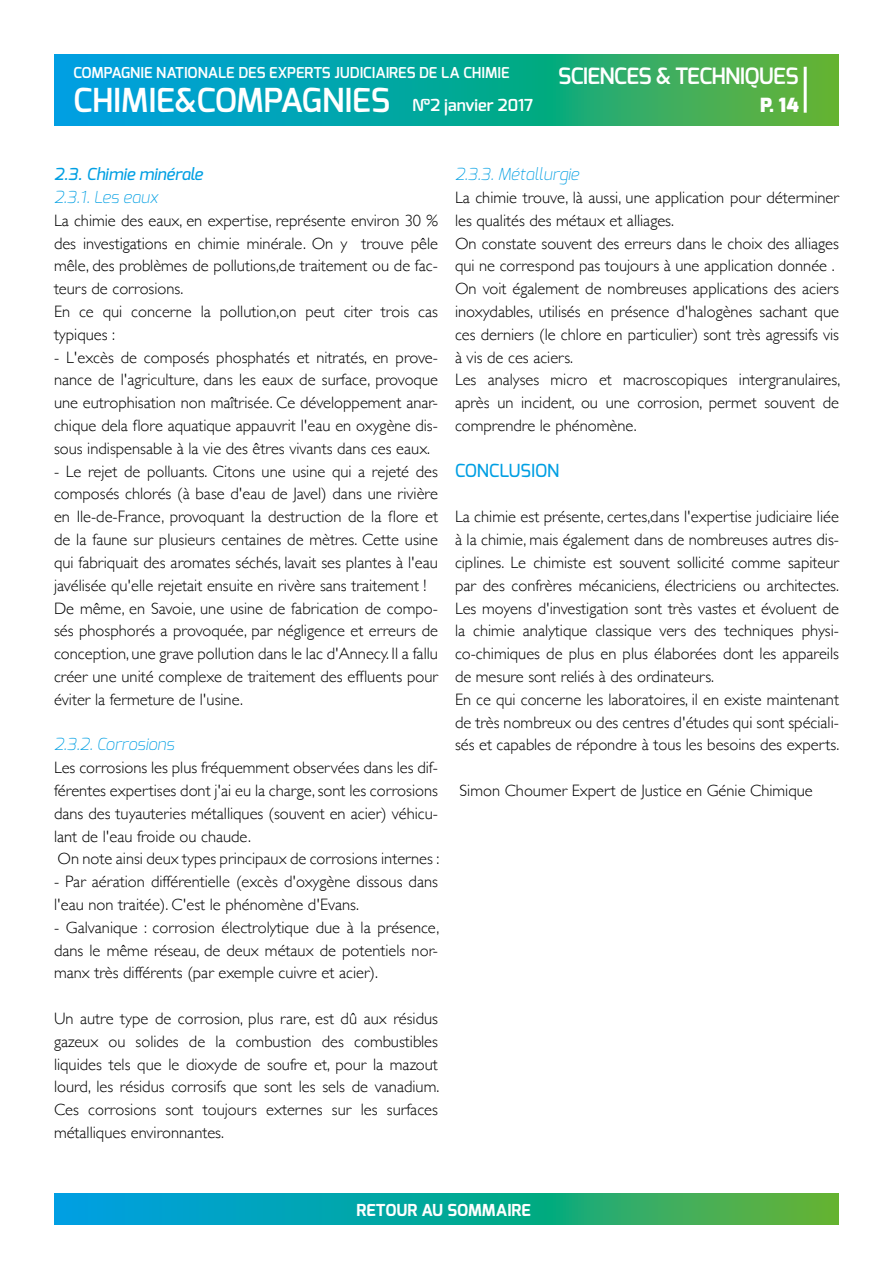
<style>
.page{position:relative;width:893px;height:1263px;background:#fff}
.page>*{position:absolute;margin:0;border:0;box-sizing:border-box;transform-origin:0 0}
.t1{font:600 33px "Exo";color:#fff}
.t2{font:600 22.5px "Exo";letter-spacing:-.03em;color:#fff}
.t3{font:900 19.5px "Exo";color:#fff}
.t4{font:500 18px "Exo";color:#009fe3}
.t5{font:300 16.5px/22.8px "Gill Sans";color:#000;text-align:justify}
.t6{font:italic 200 16.5px "Exo";color:#009fe3}
.t7{font:italic 500 16.5px "Exo";color:#009fe3}
.t8{font:700 16.5px "Exo";color:#fff}
.t9{font:600 16.5px "Exo";color:#fff}
.t10{font:600 15px "Exo";color:#fff}
</style>
<div class="page">
<svg style="left:54px;top:54px;width:785px;height:71px;background:#17a892"></svg>
<hr style="left:804px;top:67px;width:3px;height:46px;background:#fff">
<svg style="left:54px;top:1193px;width:785px;height:32px;background:#17a892"></svg>
<p class="t10" style="left:73px;top:63px;width:438px">COMPAGNIE NATIONALE DES EXPERTS JUDICIAIRES DE LA CHIMIE</p>
<p class="t9" style="left:412px;top:95px;width:122px">№2 janvier 2017</p>
<p class="t2" style="left:558px;top:61px;width:242px">SCIENCES &amp; TECHNIQUES</p>
<h1 class="t1" style="left:73px;top:79px;width:318px">CHIMIE&amp;COMPAGNIES</h1>
<p class="t3" style="left:760px;top:93px;width:40px">P. 14</p>
<p class="t7" style="left:54px;top:164px;width:150px">2.3. Chimie minérale</p>
<p class="t6" style="left:54px;top:187px;width:105px">2.3.1. Les eaux</p>
<p class="t5" style="left:54px;top:208px;width:385px">La chimie des eaux, en expertise, représente environ 30 % des investigations en chimie minérale. On y trouve pêle mêle, des problèmes de pollutions,de traitement ou de fac&shy;teurs de corrosions.</p>
<p class="t5" style="left:54px;top:299px;width:385px">En ce qui concerne la pollution,on peut citer trois cas typiques :</p>
<p class="t5" style="left:54px;top:345px;width:385px">- L'excès de composés phosphatés et nitratés, en prove&shy;nance de l'agriculture, dans les eaux de surface, provoque une eutrophisation non maîtrisée. Ce développement anar&shy;chique dela flore aquatique appauvrit l'eau en oxygène dis&shy;sous indispensable à la vie des êtres vivants dans ces eaux.</p>
<p class="t5" style="left:54px;top:459px;width:385px">- Le rejet de polluants. Citons une usine qui a rejeté des composés chlorés (à base d'eau de Javel) dans une rivière en Ile-de-France, provoquant la destruction de la flore et de la faune sur plusieurs centaines de mètres. Cette usine qui fabriquait des aromates séchés, lavait ses plantes à l'eau javélisée qu'elle rejetait ensuite en rivère sans traitement !</p>
<p class="t5" style="left:54px;top:596px;width:385px">De même, en Savoie, une usine de fabrication de compo&shy;sés phosphorés a provoquée, par négligence et erreurs de conception, une grave pollution dans le lac d'Annecy. Il a fallu créer une unité complexe de traitement des effluents pour éviter la fermeture de l'usine.</p>
<p class="t6" style="left:54px;top:734px;width:122px">2.3.2. Corrosions</p>
<p class="t5" style="left:54px;top:755px;width:385px">Les corrosions les plus fréquemment observées dans les dif&shy;férentes expertises dont j'ai eu la charge, sont les corrosions dans des tuyauteries métalliques (souvent en acier) véhicu&shy;lant de l'eau froide ou chaude.</p>
<p class="t5" style="left:57px;top:847px;width:383px">On note ainsi deux types principaux de corrosions internes :</p>
<p class="t5" style="left:54px;top:869px;width:385px">- Par aération différentielle (excès d'oxygène dissous dans l'eau non traitée). C'est le phénomène d'Evans.</p>
<p class="t5" style="left:54px;top:915px;width:387px">- Galvanique : corrosion électrolytique due à la présence, dans le même réseau, de deux métaux de potentiels nor&shy;manx très différents (par exemple cuivre et acier).</p>
<p class="t5" style="left:54px;top:1006px;width:387px">Un autre type de corrosion, plus rare, est dû aux résidus gazeux ou solides de la combustion des combustibles liquides tels que le dioxyde de soufre et, pour la mazout lourd, les résidus corrosifs que sont les sels de vanadium.<br>Ces corrosions sont toujours externes sur les surfaces métalliques environnantes.</p>
<p class="t6" style="left:455px;top:164px;width:126px">2.3.3. Métallurgie</p>
<p class="t5" style="left:455px;top:185px;width:385px">La chimie trouve, là aussi, une application pour déterminer les qualités des métaux et alliages.</p>
<p class="t5" style="left:455px;top:231px;width:385px">On constate souvent des erreurs dans le choix des alliages qui ne correspond pas toujours à une application donnée .</p>
<p class="t5" style="left:455px;top:277px;width:385px">On voit également de nombreuses applications des aciers inoxydables, utilisés en présence d'halogènes sachant que ces derniers (le chlore en particulier) sont très agressifs vis à vis de ces aciers.</p>
<p class="t5" style="left:455px;top:368px;width:387px">Les analyses micro et macroscopiques intergranulaires, après un incident, ou une corrosion, permet souvent de comprendre le phénomène.</p>
<p class="t4" style="left:455px;top:459px;width:106px">CONCLUSION</p>
<p class="t5" style="left:455px;top:505px;width:385px">La chimie est présente, certes,dans l'expertise judiciaire liée à la chimie, mais également dans de nombreuses autres dis&shy;ciplines. Le chimiste est souvent sollicité comme sapiteur par des confrères mécaniciens, électriciens ou architectes.<br>Les moyens d'investigation sont très vastes et évoluent de la chimie analytique classique vers des techniques physi&shy;co-chimiques de plus en plus élaborées dont les appareils de mesure sont reliés à des ordinateurs.</p>
<p class="t5" style="left:455px;top:687px;width:386px">En ce qui concerne les laboratoires, il en existe maintenant de très nombreux ou des centres d'études qui sont spéciali&shy;sés et capables de répondre à tous les besoins des experts.</p>
<p class="t5" style="left:460px;top:778px;width:355px">Simon Choumer Expert de Justice en Génie Chimique</p>
<p class="t8" style="left:357px;top:1200px;width:176px">RETOUR AU SOMMAIRE</p>
</div>
